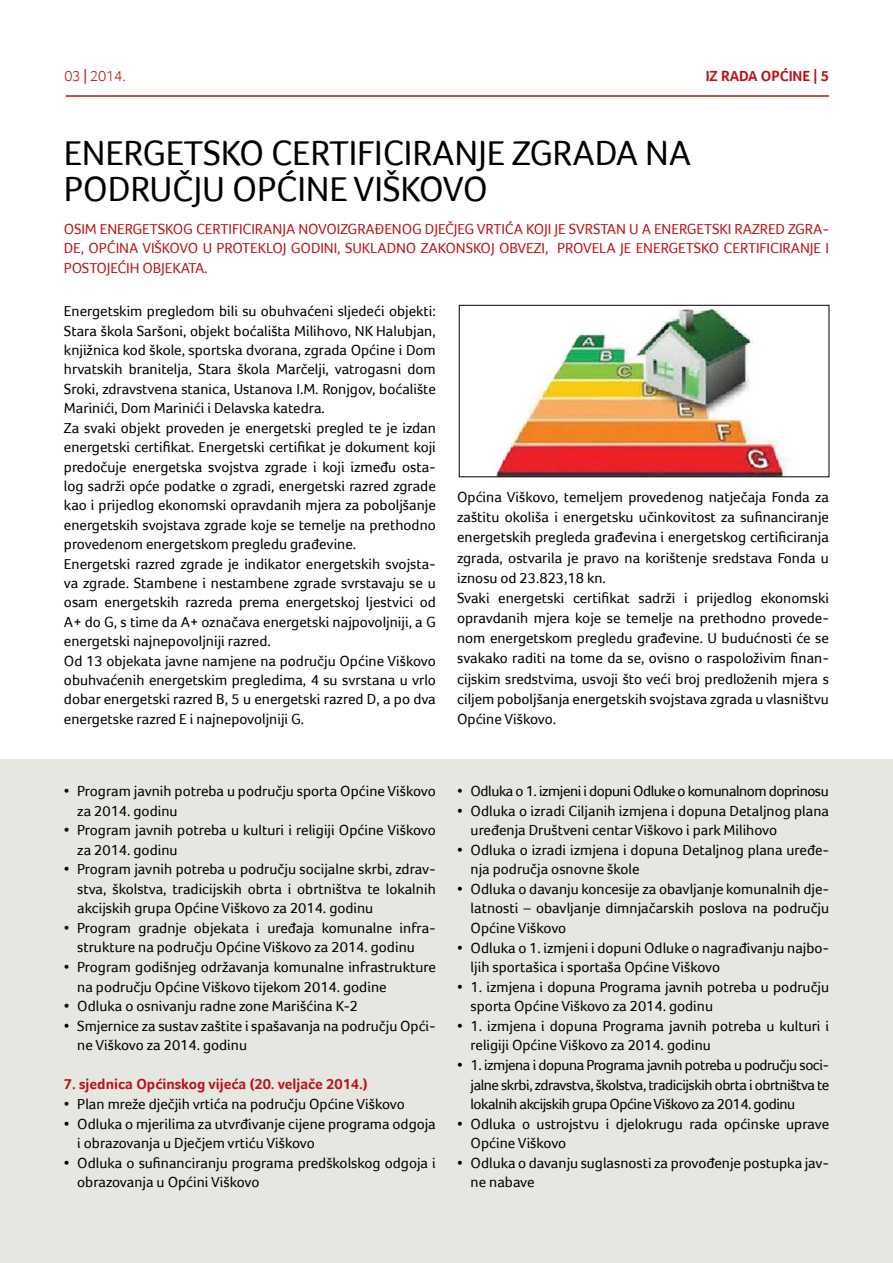
<style>
.page{position:relative;width:893px;height:1263px;background:#fff}
.page>*{position:absolute;margin:0;border:0;box-sizing:border-box;transform-origin:0 0}
.t1{font:36px/36px "Foco";letter-spacing:-.005em;color:#000}
.t2{font:15px/19.4px "Foco";color:#000}
.t3{font:15px "Foco";letter-spacing:-.005em;color:#ba141a}
.t4{font:700 15px "Foco";color:#ba141a}
.t5{font:15px "Foco";letter-spacing:-.03em;color:#000}
.t6{font:300 15px "Foco";letter-spacing:-.005em;color:#ba141a}
.s1{font-weight:400}
</style>
<div class="page">
<hr style="left:66px;top:95px;width:762px;height:2px;background:#ba141a">
<div style="left:0;top:760px;width:893px;height:503px;background:#e7e7e2"></div>
<img style="left:494px;top:307px;width:293px;height:168px">
<div style="left:459px;top:305px;width:370px;height:172px;border:1px solid #000"></div>
<p class="t6" style="left:65px;top:67px;width:63px">03 <span class="s1">|</span> 2014.</p>
<p class="t4" style="left:706px;top:67px;width:125px">IZ RADA OPĆINE | 5</p>
<h1 class="t1" style="left:64px;top:134px;width:627px">ENERGETSKO CERTIFICIRANJE ZG RADA NA<br>PODRUČJ U OPĆI NE VIŠKOVO</h1>
<p class="t3" style="left:64px;top:220px;width:46px">Osim ener</p>
<p class="t3" style="left:133px;top:220px;width:19px">getsko</p>
<p class="t3" style="left:183px;top:220px;width:22px">g cert</p>
<p class="t3" style="left:228px;top:220px;width:81px">ificiranja novo</p>
<p class="t3" style="left:337px;top:220px;width:58px">izgrađeno</p>
<p class="t3" style="left:412px;top:220px;width:166px">g dječjeg vrtića koji je svrst</p>
<p class="t3" style="left:607px;top:220px;width:57px">anuAener</p>
<p class="t3" style="left:687px;top:220px;width:19px">getsk</p>
<p class="t3" style="left:728px;top:220px;width:41px">i razred</p>
<p class="t3" style="left:788px;top:220px;width:43px">zgra-</p>
<p class="t3" style="left:64px;top:240px;width:101px">de, Općina Viškovo</p>
<p class="t3" style="left:203px;top:240px;width:23px">u protek</p>
<p class="t3" style="left:266px;top:240px;width:131px">loj godin i, sukladno</p>
<p class="t3" style="left:421px;top:240px;width:27px">zakonsko</p>
<p class="t3" style="left:491px;top:240px;width:18px">j obve</p>
<p class="t3" style="left:534px;top:240px;width:33px">zi, prove</p>
<p class="t3" style="left:599px;top:240px;width:46px">la je ener</p>
<p class="t3" style="left:668px;top:240px;width:19px">getsko</p>
<p class="t3" style="left:724px;top:240px;width:9px">cert</p>
<p class="t3" style="left:756px;top:240px;width:75px">ificiranje i</p>
<p class="t3" style="left:64px;top:259px;width:10px">posto</p>
<p class="t3" style="left:107px;top:259px;width:102px">jećih objekata.</p>
<p class="t2" style="left:64px;top:301px;width:373px">Energetskim pregledom bili su obuhvaćeni sljedeći objekti:<br>Stara škola Saršoni, objekt boćališta Milihovo, NK Halubjan, knjižnica kod škole, sportska dvorana, zgrada Općine i Dom hrvatskih branitelja, Stara škola Marčelji, vatrogasni dom Sroki, zdravstvena stanica, Ustanova I.M. Ronjgov, boćalište Marinići, Dom Marinići i Delavska katedra.<br>Za svaki objekt proveden je energetski pregled te je izdan energetski certifikat. Energetski certifikat je dokument koji predočuje energetska svojstva zgrade i koji između osta&shy;log sadrži opće podatke o zgradi, energetski razred zgrade kao i prijedlog ekonomski opravdanih mjera za poboljšanje energetskih svojstava zgrade koje se temelje na prethodno provedenom energetskom pregledu građevine.<br>Energetski razred zgrade je indikator energetskih svojsta&shy;va zgrade. Stambene i nestambene zgrade svrstavaju se u osam energetskih razreda prema energetskoj ljestvici od A+ do G, s time da A+ označava energetski najpovoljniji, a G energetski najnepovoljniji razred.<br>Od 13 objekata javne namjene na području Općine Viškovo obuhvaćenih energetskim pregledima, 4 su svrstana u vrlo dobar energetski razred B, 5 u energetski razred D, a po dva energetske razred E i najnepovoljniji G.</p>
<p class="t2" style="left:457px;top:487px;width:373px;line-height:20.1px">Općina Viškovo, temeljem provedenog natječaja Fonda za zaštitu okoliša i energetsku učinkovitost za sufinanciranje energetskih pregleda građevina i energetskog certificiranja zgrada, ostvarila je pravo na korištenje sredstava Fonda u iznosu od 23.823,18 kn.<br>Svaki energetski certifikat sadrži i prijedlog ekonomski opravdanih mjera koje se temelje na prethodno provede&shy;nom energetskom pregledu građevine. U budućnosti će se svakako raditi na tome da se, ovisno o raspoloživim finan&shy;cijskim sredstvima, usvoji što veći broj predloženih mjera s ciljem poboljšanja energetskih svojstava zgrada u vlasništvu Općine Viškovo.</p>
<p class="t2" style="left:77px;top:781px;width:360px;text-indent:-14px">• Program javnih potreba u području sporta Općine Viškovo za 2014. godinu</p>
<p class="t2" style="left:77px;top:820px;width:360px;text-indent:-14px">• Program javnih potreba u kulturi i religiji Općine Viškovo za 2014. godinu</p>
<p class="t2" style="left:77px;top:859px;width:360px;text-align:justify;text-indent:-14px">• Program javnih potreba u području socijalne skrbi, zdrav&shy;stva, školstva, tradicijskih obrta i obrtništva te lokalnih akcijskih grupa Općine Viškovo za 2014. godinu</p>
<p class="t2" style="left:64px;top:918px;width:372px;text-align:center">• Program gradnje objekata i uređaja komunalne infra&shy;strukture na području Općine Viškovo za 2014. godinu</p>
<p class="t2" style="left:77px;top:957px;width:360px;text-indent:-14px">• Program godišnjeg održavanja komunalne infrastrukture na području Općine Viškovo tijekom 2014. godine</p>
<p class="t2" style="left:64px;top:996px;width:296px">• Odluka o osnivanju radne zone Marišćina K-2</p>
<p class="t2" style="left:77px;top:1016px;width:360px;text-indent:-14px">• Smjernice za sustav zaštite i spašavanja na području Opći&shy;ne Viškovo za 2014. godinu</p>
<p class="t4" style="left:64px;top:1075px;width:305px">7. sjednica Općinskog vijeća (20. veljače 2014.)</p>
<p class="t2" style="left:64px;top:1094px;width:343px">• Plan mreže dječjih vrtića na području Općine Viškovo</p>
<p class="t2" style="left:77px;top:1113px;width:360px;text-indent:-14px">• Odluka o mjerilima za utvrđivanje cijene programa odgoja i obrazovanja u Dječjem vrtiću Viškovo</p>
<p class="t2" style="left:77px;top:1153px;width:360px;text-indent:-14px">• Odluka o sufinanciranju programa predškolskog odgoja i obrazovanja u Općini Viškovo</p>
<p class="t5" style="left:457px;top:782px;width:373px">• Odluka o 1. izmjeni i dopuni Odluke o komunalnom doprinosu</p>
<p class="t2" style="left:471px;top:801px;width:360px;text-indent:-14px">• Odluka o izradi Ciljanih izmjena i dopuna Detaljnog plana uređenja Društveni centar Viškovo i park Milihovo</p>
<p class="t2" style="left:471px;top:840px;width:360px;text-indent:-14px">• Odluka o izradi izmjena i dopuna Detaljnog plana uređe&shy;nja područja osnovne škole</p>
<p class="t2" style="left:471px;top:879px;width:360px;text-align:justify;text-indent:-14px">• Odluka o davanju koncesije za obavljanje komunalnih dje&shy;latnosti – obavljanje dimnjačarskih poslova na području Općine Viškovo</p>
<p class="t2" style="left:471px;top:938px;width:360px;text-indent:-14px">• Odluka o 1. izmjeni i dopuni Odluke o nagrađivanju najbo&shy;ljih sportašica i sportaša Općine Viškovo</p>
<p class="t2" style="left:471px;top:977px;width:360px;text-indent:-14px">• 1. izmjena i dopuna Programa javnih potreba u području sporta Općine Viškovo za 2014. godinu</p>
<p class="t2" style="left:471px;top:1016px;width:360px;text-indent:-14px">• 1. izmjena i dopuna Programa javnih potreba u kulturi i religiji Općine Viškovo za 2014. godinu</p>
<p class="t2" style="left:471px;top:1055px;width:360px;text-align:justify;text-indent:-14px">• 1. izmjena i dopuna Programa javnih potreba u području soci&shy;jalne skrbi, zdravstva, školstva, tradicijskih obrta i obrtništva te lokalnih akcijskih grupa Općine Viškovo za 2014. godinu</p>
<p class="t2" style="left:471px;top:1114px;width:360px;text-indent:-14px">• Odluka o ustrojstvu i djelokrugu rada općinske uprave<br>Općine Viškovo</p>
<p class="t2" style="left:471px;top:1153px;width:360px;text-indent:-14px">• Odluka o davanju suglasnosti za provođenje postupka jav&shy;ne nabave</p>
</div>
